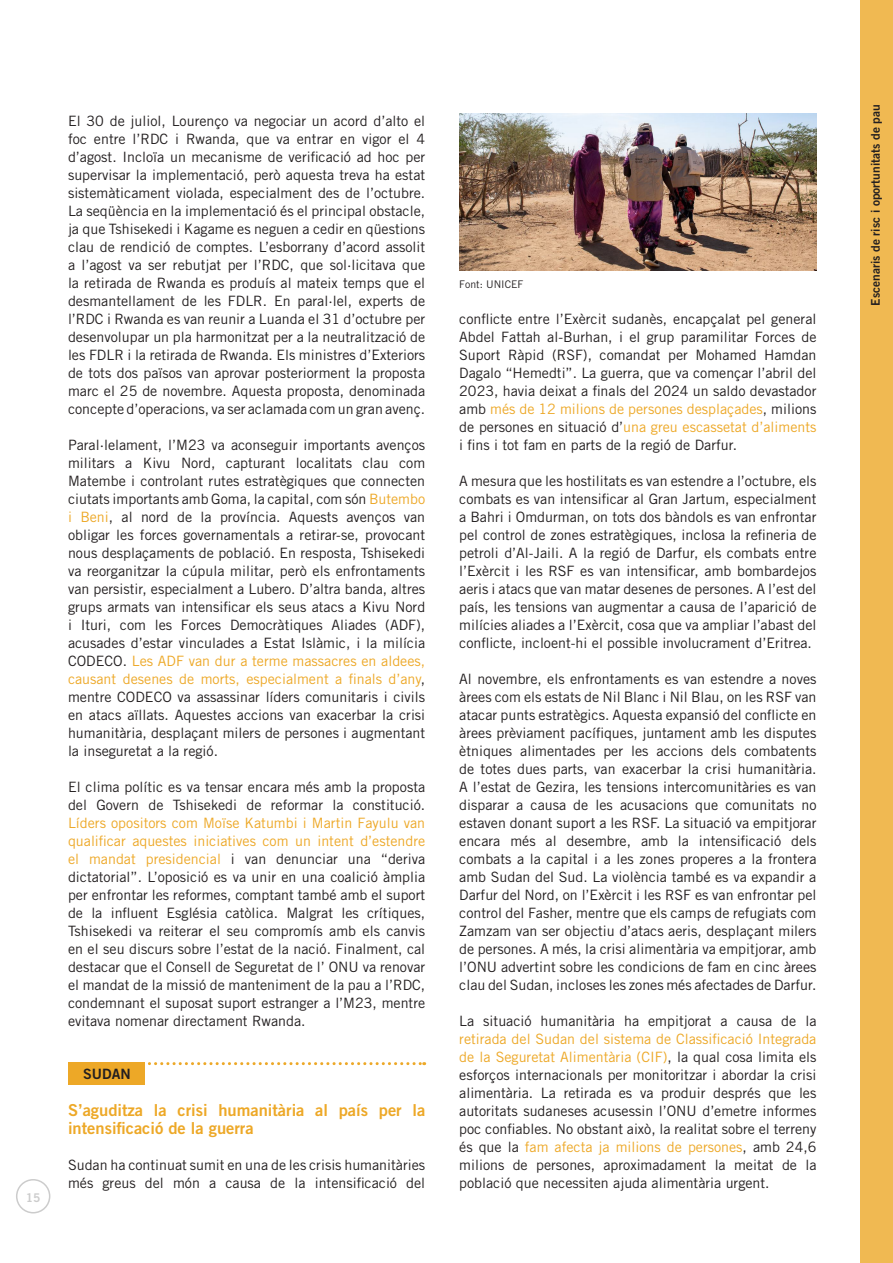
<style>
.page{position:relative;width:893px;height:1263px;background:#fff}
.page>*{position:absolute;margin:0;border:0;box-sizing:border-box;transform-origin:0 0}
.t1{font:16.5px/18px "Trade Gothic LT Std Bd 2";color:#eda827}
.t2{font:14.25px/18px "Trade Gothic LT Std";color:#231f20;text-align:justify}
.t3{font:14.25px "Trade Gothic LT Std Bd 2";color:#231f20}
.t4{font:12px "Trade Gothic LT Std Bd 2";color:#231f20}
.t5{font:12px "Trade Gothic LT Std Bd 2";color:#ccc}
.Normal__Web{font:10.5px "Trade Gothic LT Std";color:#231f20}
.s1{color:#eda827}
</style>
<div class="page">
<div style="left:16px;top:1179px;width:34px;height:34px;border:2px solid #ccc;border-radius:50%"></div>
<div style="left:861px;top:0;width:32px;height:1263px;background:#f0b952"></div>
<img style="left:459px;top:113px;width:357px;height:157px">
<svg style="left:148px;top:1062px;width:277px;height:3px"></svg>
<div style="left:68px;top:1062px;width:77px;height:22px;background:#eda827"></div>
<p class="t5" style="left:26px;top:1190px;width:16px">15</p>
<p class="t2" style="left:68px;top:112px;width:359px">El 30 de juliol, Lourenço va negociar un acord d’alto el foc entre l’RDC i Rwanda, que va entrar en vigor el 4 d’agost. Incloïa un mecanisme de verificació ad hoc per supervisar la implementació, però aquesta treva ha estat sistemàticament violada, especialment des de l’octubre.<br>La seqüència en la implementació és el principal obstacle, ja que Tshisekedi i Kagame es neguen a cedir en qüestions clau de rendició de comptes. L’esborrany d’acord assolit a l’agost va ser rebutjat per l’RDC, que sol·licitava que la retirada de Rwanda es produís al mateix temps que el desmantellament de les FDLR. En paral·lel, experts de l’RDC i Rwanda es van reunir a Luanda el 31 d’octubre per desenvolupar un pla harmonitzat per a la neutralització de les FDLR i la retirada de Rwanda. Els ministres d’Exteriors de tots dos països van aprovar posteriorment la proposta marc el 25 de novembre. Aquesta proposta, denominada concepte d’operacions, va ser aclamada com un gran avenç.</p>
<p class="t2" style="left:68px;top:436px;width:359px">Paral·lelament, l’M23 va aconseguir importants avenços militars a Kivu Nord, capturant localitats clau com Matembe i controlant rutes estratègiques que connecten ciutats importants amb Goma, la capital, com són <span class="s1">Butembo i Beni</span>, al nord de la província. Aquests avenços van obligar les forces governamentals a retirar-se, provocant nous desplaçaments de població. En resposta, Tshisekedi va reorganitzar la cúpula militar, però els enfrontaments van persistir, especialment a Lubero. D’altra banda, altres grups armats van intensificar els seus atacs a Kivu Nord i Ituri, com les Forces Democràtiques Aliades (ADF), acusades d’estar vinculades a Estat Islàmic, i la milícia CODECO. <span class="s1">Les ADF van dur a terme massacres en aldees, causant desenes de morts, especialment a finals d’any</span>, mentre CODECO va assassinar líders comunitaris i civils en atacs aïllats. Aquestes accions van exacerbar la crisi humanitària, desplaçant milers de persones i augmentant la inseguretat a la regió.</p>
<p class="t2" style="left:68px;top:778px;width:359px">El clima polític es va tensar encara més amb la proposta del Govern de Tshisekedi de reformar la constitució.<br><span class="s1">Líders opositors com Moïse Katumbi i Martin Fayulu van qualificar aquestes iniciatives com un intent d’estendre el mandat presidencial</span> i van denunciar una “deriva dictatorial”. L’oposició es va unir en una coalició àmplia per enfrontar les reformes, comptant també amb el suport de la influent Església catòlica. Malgrat les crítiques, Tshisekedi va reiterar el seu compromís amb els canvis en el seu discurs sobre l’estat de la nació. Finalment, cal destacar que el Consell de Seguretat de l’ ONU va renovar el mandat de la missió de manteniment de la pau a l’RDC, condemnant el suposat suport estranger a l’M23, mentre evitava nomenar directament Rwanda.</p>
<p class="t3" style="left:83px;top:1065px;width:49px">SUDAN</p>
<p class="t1" style="left:68px;top:1101px;width:359px">S’aguditza la crisi humanitària al país per la intensificació de la guerra</p>
<p class="t2" style="left:68px;top:1156px;width:359px">Sudan ha continuat sumit en una de les crisis humanitàries més greus del món a causa de la intensificació del</p>
<p class="Normal__Web" style="left:459px;top:278px;width:66px">Font: UNICEF</p>
<p class="t2" style="left:459px;top:310px;width:359px">conflicte entre l’Exèrcit sudanès, encapçalat pel general Abdel Fattah al-Burhan, i el grup paramilitar Forces de Suport Ràpid (RSF), comandat per Mohamed Hamdan Dagalo “Hemedti”. La guerra, que va començar l’abril del 2023, havia deixat a finals del 2024 un saldo devastador amb <span class="s1">més de 12 milions de persones desplaçades</span>, milions de persones en situació d’<span class="s1">una greu escassetat d’aliments </span>i fins i tot fam en parts de la regió de Darfur.</p>
<p class="t2" style="left:459px;top:472px;width:359px">A mesura que les hostilitats es van estendre a l’octubre, els combats es van intensificar al Gran Jartum, especialment a Bahri i Omdurman, on tots dos bàndols es van enfrontar pel control de zones estratègiques, inclosa la refineria de petroli d’Al-Jaili. A la regió de Darfur, els combats entre l’Exèrcit i les RSF es van intensificar, amb bombardejos aeris i atacs que van matar desenes de persones. A l’est del país, les tensions van augmentar a causa de l’aparició de milícies aliades a l’Exèrcit, cosa que va ampliar l’abast del conflicte, incloent-hi el possible involucrament d’Eritrea.</p>
<p class="t2" style="left:459px;top:670px;width:359px">Al novembre, els enfrontaments es van estendre a noves àrees com els estats de Nil Blanc i Nil Blau, on les RSF van atacar punts estratègics. Aquesta expansió del conflicte en àrees prèviament pacífiques, juntament amb les disputes ètniques alimentades per les accions dels combatents de totes dues parts, van exacerbar la crisi humanitària.<br>A l’estat de Gezira, les tensions intercomunitàries es van disparar a causa de les acusacions que comunitats no estaven donant suport a les RSF. La situació va empitjorar encara més al desembre, amb la intensificació dels combats a la capital i a les zones properes a la frontera amb Sudan del Sud. La violència també es va expandir a Darfur del Nord, on l’Exèrcit i les RSF es van enfrontar pel control del Fasher, mentre que els camps de refugiats com Zamzam van ser objectiu d’atacs aeris, desplaçant milers de persones. A més, la crisi alimentària va empitjorar, amb l’ONU advertint sobre les condicions de fam en cinc àrees clau del Sudan, incloses les zones més afectades de Darfur.</p>
<p class="t2" style="left:459px;top:1012px;width:359px">La situació humanitària ha empitjorat a causa de la <span class="s1">retirada del Sudan del sistema de Classificació Integrada de la Seguretat Alimentària (CIF)</span>, la qual cosa limita els esforços internacionals per monitoritzar i abordar la crisi alimentària. La retirada es va produir després que les autoritats sudaneses acusessin l’ONU d’emetre informes poc confiables. No obstant això, la realitat sobre el terreny és que la <span class="s1">fam afecta ja milions de persones</span>, amb 24,6 milions de persones, aproximadament la meitat de la població que necessiten ajuda alimentària urgent.</p>
<p class="t4" style="left:868px;top:305px;width:203px;rotate:-90deg">Escenaris de risc i oportunitats de pau</p>
</div>
